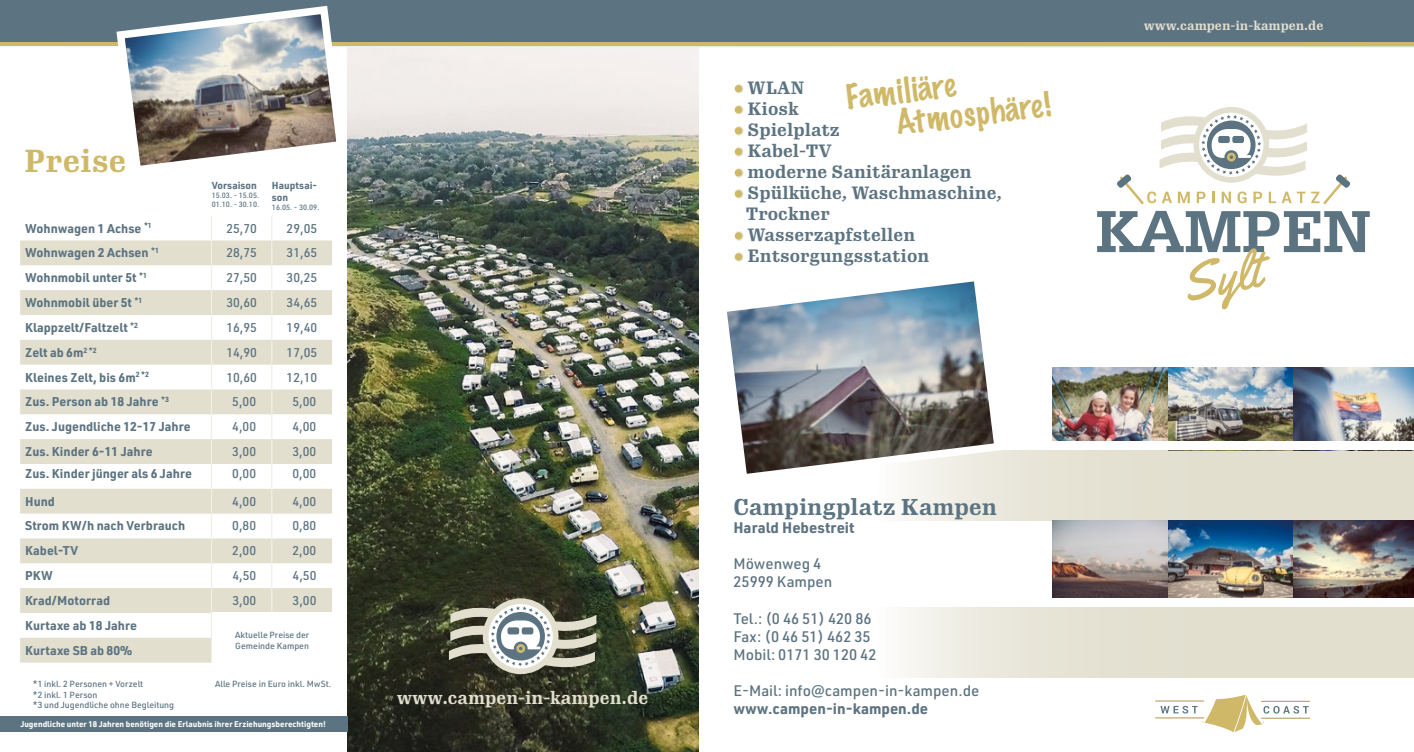
<style>
.page{position:relative;width:1414px;height:752px;background:#fff}
.page>*{position:absolute;margin:0;border:0;box-sizing:border-box;transform-origin:0 0}
.t1{font:100 31.25px/31.2px "Marker Felt";color:#cfb969}
.t2{font:700 31.25px "Gimlet Micro Condensed";color:#cfb969}
.t3{font:700 22.5px "Gimlet Micro Condensed";color:#5c7381}
.t4{font:700 17.5px/21px "Gimlet Micro Condensed";color:#5c7381}
.t5{font:700 17.5px "Gimlet Micro Condensed";color:#e2dfcf}
.t6{font:500 15px/18px "URWDIN";color:#5c7381}
.t7{font:700 15px "URWDIN";color:#5c7381}
.t8{font:700 12.5px/24.8px "URWDIN";color:#5c7381}
.t9{font:500 12.5px "URWDIN";color:#5c7381}
.t10{font:700 12.5px "Gimlet Micro Condensed";color:#e2dfcf}
.t11{font:700 10px/12px "URWDIN";color:#5c7381}
.t12{font:500 8.75px/10.5px "URWDIN";color:#5c7381}
.t13{font:700 8.12px "URWDIN";color:#fff}
.t14{font:500 7.5px/9px "URWDIN";color:#5c7381}
</style>
<div class="page">
<img style="left:347px;top:47px;width:351px;height:704px">
<svg style="left:0;top:41px;width:1414px;height:6px;background:#c0b47e"></svg>
<div style="left:875px;top:450px;width:539px;height:70px;background:linear-gradient(to right,#f2f1e9,#dcd9c6)"></div>
<img style="left:1052px;top:367px;width:116px;height:74px">
<img style="left:1168px;top:367px;width:246px;height:74px">
<img style="left:1052px;top:520px;width:116px;height:78px">
<img style="left:1292px;top:520px;width:121px;height:78px">
<img style="left:1168px;top:520px;width:124px;height:78px">
<svg style="left:904px;top:607px;width:510px;height:70px;background:#e5e3d5"></svg>
<div style="left:0;top:0;width:1414px;height:41px;background:#5c7381"></div>
<svg style="left:1097px;top:211px;width:273px;height:98px"></svg>
<svg style="left:1117px;top:107px;width:233px;height:97px"></svg>
<svg style="left:727px;top:281px;width:279px;height:205px"></svg>
<div style="left:734px;top:84px;width:9px;height:9px;background:#cfb969;border-radius:50%"></div>
<div style="left:733px;top:84px;width:10px;height:10px;border:1px solid #fff;border-radius:50%"></div>
<div style="left:734px;top:105px;width:9px;height:9px;background:#cfb969;border-radius:50%"></div>
<div style="left:733px;top:105px;width:10px;height:10px;border:1px solid #fff;border-radius:50%"></div>
<div style="left:734px;top:126px;width:9px;height:9px;background:#cfb969;border-radius:50%"></div>
<div style="left:733px;top:126px;width:10px;height:10px;border:1px solid #fff;border-radius:50%"></div>
<div style="left:734px;top:147px;width:9px;height:9px;background:#cfb969;border-radius:50%"></div>
<div style="left:733px;top:147px;width:10px;height:10px;border:1px solid #fff;border-radius:50%"></div>
<div style="left:734px;top:168px;width:9px;height:9px;background:#cfb969;border-radius:50%"></div>
<div style="left:733px;top:168px;width:10px;height:10px;border:1px solid #fff;border-radius:50%"></div>
<div style="left:734px;top:189px;width:9px;height:9px;background:#cfb969;border-radius:50%"></div>
<div style="left:733px;top:189px;width:10px;height:10px;border:1px solid #fff;border-radius:50%"></div>
<div style="left:734px;top:231px;width:9px;height:9px;background:#cfb969;border-radius:50%"></div>
<div style="left:733px;top:231px;width:10px;height:10px;border:1px solid #fff;border-radius:50%"></div>
<div style="left:734px;top:252px;width:9px;height:9px;background:#cfb969;border-radius:50%"></div>
<div style="left:733px;top:252px;width:10px;height:10px;border:1px solid #fff;border-radius:50%"></div>
<img style="left:112px;top:5px;width:237px;height:173px">
<svg style="left:20px;top:240px;width:191px;height:422px;fill:#e2dfcf"></svg>
<svg style="left:211px;top:216px;width:121px;height:446px"></svg>
<div style="left:0;top:716px;width:347px;height:15px;background:#5c7381"></div>
<svg style="left:449px;top:591px;width:147px;height:92px;background:#7e8175"></svg>
<svg style="left:1160px;top:694px;width:148px;height:38px"></svg>
<hr style="left:1155px;top:700px;width:49px;height:1px;background:#b09250">
<hr style="left:1155px;top:717px;width:49px;height:1px;background:#b09250">
<hr style="left:1261px;top:700px;width:49px;height:1px;background:#b09250">
<hr style="left:1261px;top:717px;width:49px;height:1px;background:#b09250">
<div style="left:212px;top:612px;width:120px;height:51px;background:#fff"></div>
<h1 class="t2" style="left:24px;top:148px;width:104px">Preise</h1>
<p class="t11" style="left:212px;top:180px;width:47px">Vorsaison</p>
<p class="t14" style="left:212px;top:191px;width:49px">15.03. - 15.05.<br>01.10. - 30.10.</p>
<p class="t11" style="left:272px;top:180px;width:47px">Hauptsai&shy;son</p>
<p class="t14" style="left:272px;top:203px;width:49px">16.05. - 30.09.</p>
<p class="t8" style="left:25px;top:217px;width:128px">Wohnwagen 1 Achse <sup>*1</sup></p>
<p class="t9" style="left:226px;top:222px;width:32px">25,70</p>
<p class="t9" style="left:287px;top:222px;width:32px">29,05</p>
<p class="t8" style="left:25px;top:241px;width:135px">Wohnwagen 2 Achsen <sup>*1</sup></p>
<p class="t9" style="left:226px;top:247px;width:32px">28,75</p>
<p class="t9" style="left:287px;top:247px;width:32px">31,65</p>
<p class="t8" style="left:25px;top:266px;width:123px">Wohnmobil unter 5t <sup>*1</sup></p>
<p class="t9" style="left:226px;top:272px;width:32px">27,50</p>
<p class="t9" style="left:287px;top:272px;width:32px">30,25</p>
<p class="t8" style="left:25px;top:291px;width:119px">Wohnmobil über 5t <sup>*1</sup></p>
<p class="t9" style="left:226px;top:297px;width:32px">30,60</p>
<p class="t9" style="left:287px;top:297px;width:32px">34,65</p>
<p class="t8" style="left:25px;top:316px;width:114px">Klappzelt/Faltzelt <sup>*2</sup></p>
<p class="t9" style="left:226px;top:321px;width:32px">16,95</p>
<p class="t9" style="left:287px;top:321px;width:32px">19,40</p>
<p class="t8" style="left:25px;top:341px;width:73px">Zelt ab 6m<sup>2</sup> <sup>*2</sup></p>
<p class="t9" style="left:226px;top:346px;width:32px">14,90</p>
<p class="t9" style="left:287px;top:346px;width:32px">17,05</p>
<p class="t8" style="left:25px;top:365px;width:125px">Kleines Zelt, bis 6m<sup>2</sup> <sup>*2</sup></p>
<p class="t9" style="left:226px;top:371px;width:32px">10,60</p>
<p class="t9" style="left:287px;top:371px;width:32px">12,10</p>
<p class="t8" style="left:25px;top:390px;width:145px">Zus. Person ab 18 Jahre <sup>*3</sup></p>
<p class="t9" style="left:232px;top:396px;width:25px">5,00</p>
<p class="t9" style="left:292px;top:396px;width:25px">5,00</p>
<p class="t8" style="left:25px;top:415px;width:167px">Zus. Jugendliche 12-17 Jahre</p>
<p class="t9" style="left:232px;top:421px;width:25px">4,00</p>
<p class="t9" style="left:292px;top:421px;width:25px">4,00</p>
<p class="t8" style="left:25px;top:440px;width:129px">Zus. Kinder 6-11 Jahre</p>
<p class="t9" style="left:232px;top:445px;width:25px">3,00</p>
<p class="t9" style="left:292px;top:445px;width:25px">3,00</p>
<p class="t8" style="left:25px;top:462px;width:168px">Zus. Kinder jünger als 6 Jahre</p>
<p class="t9" style="left:232px;top:467px;width:25px">0,00</p>
<p class="t9" style="left:292px;top:467px;width:25px">0,00</p>
<p class="t8" style="left:25px;top:489px;width:31px">Hund</p>
<p class="t9" style="left:232px;top:495px;width:25px">4,00</p>
<p class="t9" style="left:293px;top:495px;width:25px">4,00</p>
<p class="t8" style="left:25px;top:514px;width:162px">Strom KW/h nach Verbrauch</p>
<p class="t9" style="left:232px;top:520px;width:25px">0,80</p>
<p class="t9" style="left:293px;top:520px;width:25px">0,80</p>
<p class="t8" style="left:25px;top:539px;width:54px">Kabel-TV</p>
<p class="t9" style="left:232px;top:545px;width:25px">2,00</p>
<p class="t9" style="left:293px;top:545px;width:25px">2,00</p>
<p class="t8" style="left:25px;top:564px;width:29px">PKW</p>
<p class="t9" style="left:232px;top:569px;width:25px">4,50</p>
<p class="t9" style="left:293px;top:569px;width:25px">4,50</p>
<p class="t8" style="left:25px;top:589px;width:86px">Krad/Motorrad</p>
<p class="t9" style="left:232px;top:594px;width:25px">3,00</p>
<p class="t9" style="left:293px;top:594px;width:25px">3,00</p>
<p class="t8" style="left:25px;top:613px;width:113px">Kurtaxe ab 18 Jahre<br>Kurtaxe SB ab 80%</p>
<p class="t12" style="left:235px;top:630px;width:76px">Aktuelle Preise der<br>Gemeinde Kampen</p>
<p class="t9" style="left:232px;top:644px;width:25px">1,40</p>
<p class="t9" style="left:293px;top:644px;width:25px">2,80</p>
<p class="t12" style="left:33px;top:679px;width:143px">*1 inkl. 2 Personen + Vorzelt<br>*2 inkl. 1 Person<br>*3 und Jugendliche ohne Begleitung</p>
<p class="t12" style="left:215px;top:679px;width:118px">Alle Preise in Euro inkl. MwSt.</p>
<p class="t13" style="left:20px;top:720px;width:307px">Jugendliche unter 18 Jahren benötigen die Erlaubnis ihrer Erziehungsberechtigten!</p>
<h3 class="t5" style="left:397px;top:689px;width:253px">www.campen-in-kampen.de</h3>
<h1 class="t1" style="left:891px;top:78px;width:157px;text-indent:-47px;rotate:-7deg">Familiäre<br>Atmosphäre!</h1>
<h3 class="t4" style="left:746px;top:78px;width:258px">WLAN<br>Kiosk<br>Spielplatz<br>Kabel-TV<br>moderne Sanitäranlagen<br>Spülküche, Waschmaschine,<br>Trockner<br>Wasserzapfstellen<br>Entsorgungsstation</h3>
<h2 class="t3" style="left:733px;top:497px;width:265px">Campingplatz Kampen</h2>
<p class="t7" style="left:733px;top:521px;width:122px">Harald Hebestreit</p>
<p class="t6" style="left:733px;top:555px;width:100px">Möwenweg 4<br>25999 Kampen</p>
<p class="t6" style="left:733px;top:609px;width:144px">Tel.: (0 46 51) 420 86<br>Fax: (0 46 51) 462 35<br>Mobil: 0171 30 120 42</p>
<p class="t6" style="left:733px;top:681px;width:247px">E-Mail: info@campen-in-kampen.de</p>
<p class="t7" style="left:733px;top:701px;width:196px">www.campen-in-kampen.de</p>
<p class="t10" style="left:1144px;top:20px;width:181px">www.campen-in-kampen.de</p>
</div>
